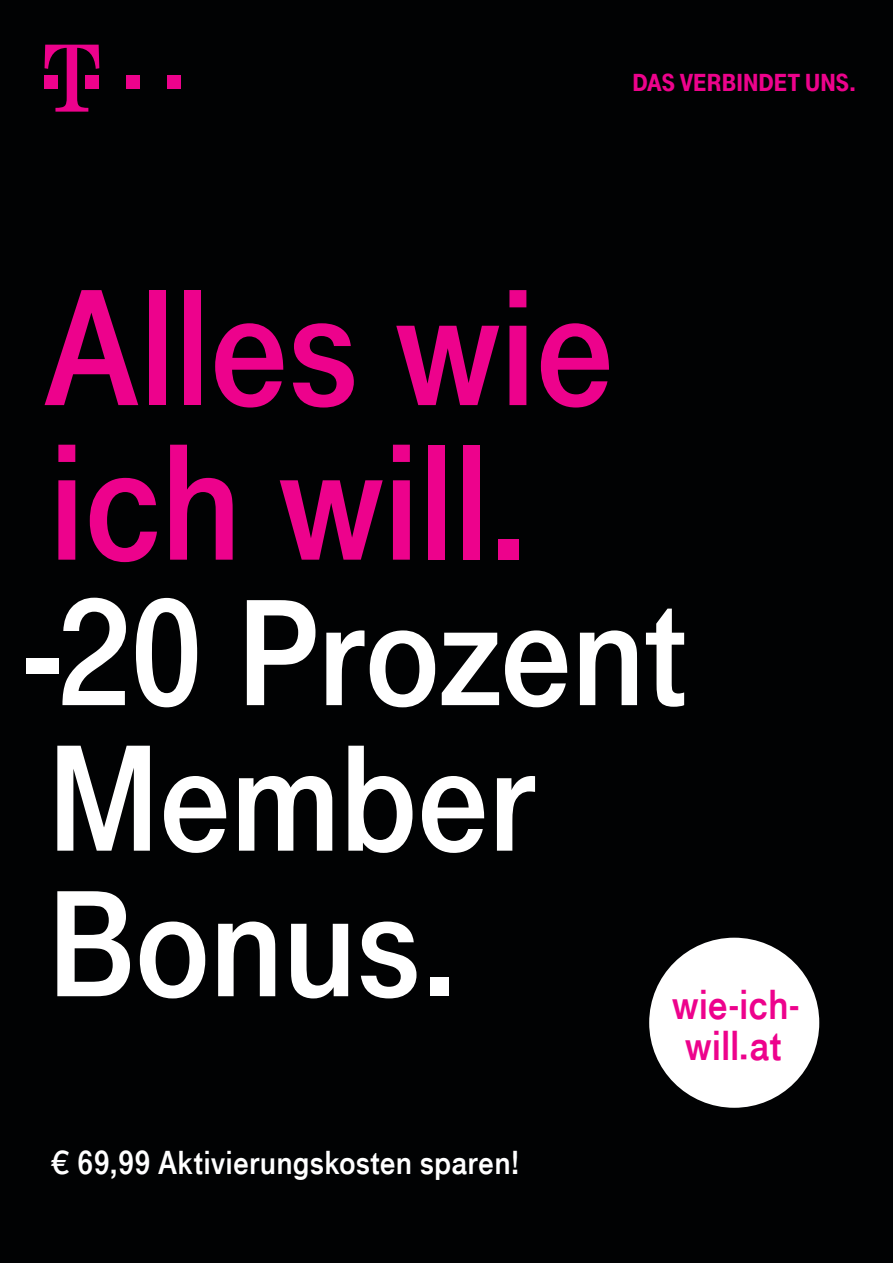
<style>
.page{position:relative;width:893px;height:1263px;background:#010203}
.page>*{position:absolute;margin:0;border:0;box-sizing:border-box;transform-origin:0 0}
.t1{font:172.5px/154.5px "Tele Grotesk Fet Regular";letter-spacing:-.01em;color:#ed028c}
.t2{font:157.5px/145.5px "Tele Grotesk Fet Regular";letter-spacing:-.01em;color:#fff}
.t3{font:43.5px/40.5px "Tele Grotesk Fet Regular";color:#ed028c}
.t4{font:34.5px "Tele Grotesk Fet Regular";letter-spacing:.005em;color:#fff}
.t5{font:900 25.5px "Tele Grotesk Headline";color:#ed028c}
</style>
<div class="page">
<svg style="left:45px;top:45px;width:54px;height:67px"></svg>
<div style="left:86px;top:76px;width:13px;height:13px;background:#ed028c"></div>
<div style="left:126px;top:76px;width:14px;height:13px;background:#ed028c"></div>
<div style="left:167px;top:76px;width:13px;height:13px;background:#ed028c"></div>
<div style="left:649px;top:938px;width:170px;height:170px;background:#fff;border-radius:50%"></div>
<p class="t5" style="left:632px;top:68px;width:225px">DAS VERBINDET UNS.</p>
<h1 class="t1" style="left:44px;top:273px;width:572px">Alles wie ich will.</h1>
<h2 class="t2" style="left:26px;top:582px;width:662px">-20 Prozent<br>Member<br>Bonus.</h2>
<p class="t3" style="left:672px;top:985px;width:128px">wie-ich&shy;will.at</p>
<p class="t4" style="left:51px;top:1143px;width:471px">€ 69,99 Aktivierungskosten sparen!</p>
</div>
